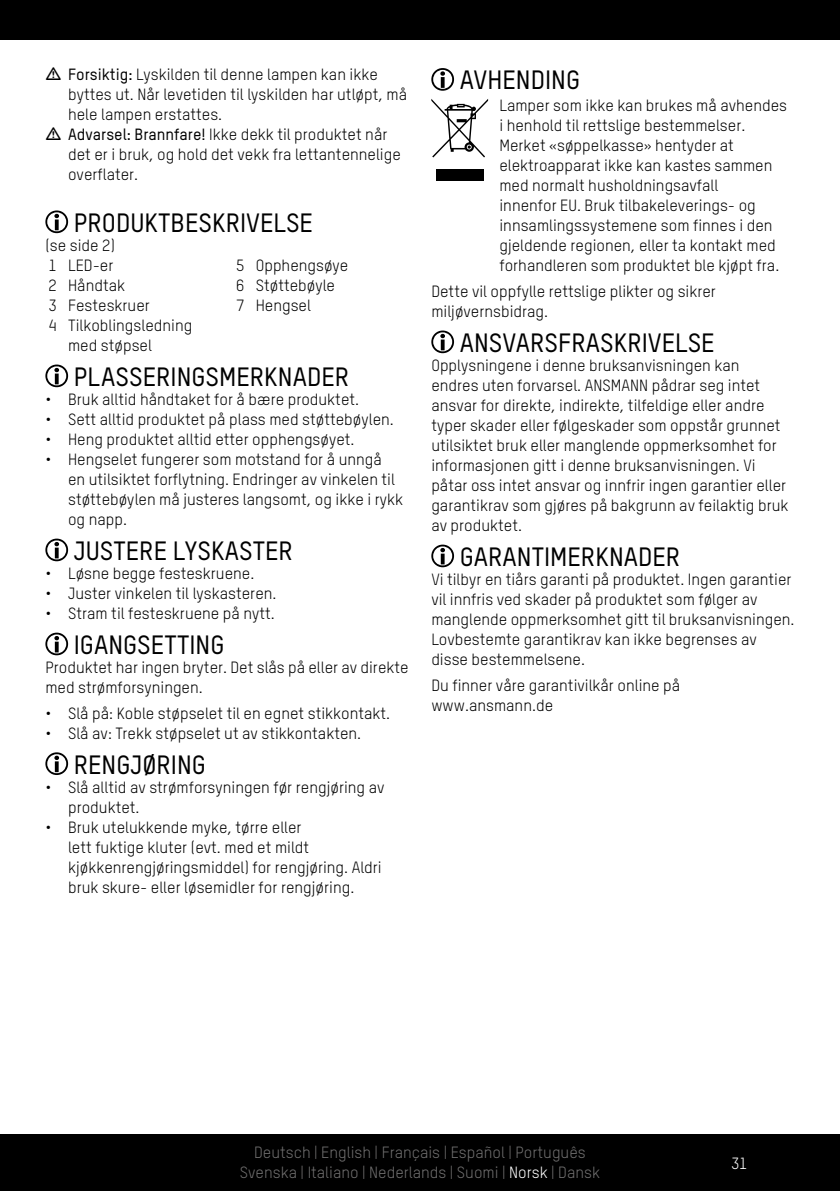
<style>
.page{position:relative;width:840px;height:1191px;background:#fff}
.page>*{position:absolute;margin:0;border:0;box-sizing:border-box;transform-origin:0 0}
.t1{font:500 26px "TSTARPRO";color:#000}
.t2{font:16px/20px "TSTARPRO";color:#000}
.t3{font:16px/20px "TSTARPRO";color:#706f6f;text-align:center}
.t4{font:16px "TSTARPRO";color:#fff}
.s1{font-weight:500}
.s2{color:#fff}
</style>
<div class="page">
<div style="left:0;top:0;width:839px;height:40px;background:#000"></div>
<div style="left:0;top:1134px;width:839px;height:57px;background:#000"></div>
<svg style="left:45px;top:210px;width:23px;height:23px"></svg>
<svg style="left:45px;top:364px;width:23px;height:23px"></svg>
<svg style="left:45px;top:538px;width:23px;height:23px"></svg>
<svg style="left:45px;top:632px;width:23px;height:23px"></svg>
<svg style="left:45px;top:752px;width:23px;height:23px"></svg>
<svg style="left:431px;top:68px;width:23px;height:23px"></svg>
<svg style="left:431px;top:99px;width:57px;height:58px"></svg>
<div style="left:436px;top:169px;width:47px;height:12px;background:#000"></div>
<svg style="left:431px;top:330px;width:23px;height:23px"></svg>
<svg style="left:431px;top:544px;width:23px;height:23px"></svg>
<p class="t2" style="left:68px;top:65px;width:340px"><span class="s1">Forsiktig:</span> Lyskilden til denne lampen kan ikke byttes ut. Når levetiden til lyskilden har utløpt, må hele lampen erstattes.<br><span class="s1">Advarsel: Brannfare!</span> Ikke dekk til produktet når det er i bruk, og hold det vekk fra lettantennelige overflater.</p>
<h1 class="t1" style="left:74px;top:207px;width:240px">PRODUKTBESKRIVELSE</h1>
<p class="t2" style="left:45px;top:235px;width:71px">(se side 2)</p>
<p class="t2" style="left:48px;top:255px;width:67px">1 LED-er</p>
<p class="t2" style="left:48px;top:275px;width:78px">2 Håndtak</p>
<p class="t2" style="left:48px;top:295px;width:103px">3 Festeskruer</p>
<p class="t2" style="left:48px;top:315px;width:145px">4 Tilkoblingsledning</p>
<p class="t2" style="left:68px;top:335px;width:85px">med støpsel</p>
<p class="t2" style="left:236px;top:255px;width:114px">5 Opphengsøye<br>6 Støttebøyle<br>7 Hengsel</p>
<h1 class="t1" style="left:74px;top:361px;width:277px">PLASSERINGSMERKNADER</h1>
<p class="t2" style="left:45px;top:389px;width:315px">• Bruk alltid håndtaket for å bære produktet.</p>
<p class="t2" style="left:45px;top:409px;width:350px">• Sett alltid produktet på plass med støttebøylen.</p>
<p class="t2" style="left:45px;top:429px;width:310px">• Heng produktet alltid etter opphengsøyet.</p>
<p class="t2" style="left:68px;top:449px;width:336px;text-indent:-23px">• Hengselet fungerer som motstand for å unngå<br>en utilsiktet forflytning. Endringer av vinkelen til støttebøylen må justeres langsomt, og ikke i rykk og napp.</p>
<h1 class="t1" style="left:74px;top:535px;width:220px">JUSTERE LYSKASTER</h1>
<p class="t2" style="left:45px;top:563px;width:210px">• Løsne begge festeskruene.</p>
<p class="t2" style="left:45px;top:583px;width:232px">• Juster vinkelen til lyskasteren.</p>
<p class="t2" style="left:45px;top:603px;width:231px">• Stram til festeskruene på nytt.</p>
<h1 class="t1" style="left:74px;top:629px;width:152px">IGANGSETTING</h1>
<p class="t2" style="left:45px;top:657px;width:364px">Produktet har ingen bryter. Det slås på eller av direkte med strømforsyningen.</p>
<p class="t2" style="left:45px;top:703px;width:346px">• Slå på: Koble støpselet til en egnet stikkontakt.</p>
<p class="t2" style="left:45px;top:723px;width:317px">• Slå av: Trekk støpselet ut av stikkontakten.</p>
<h1 class="t1" style="left:74px;top:748px;width:134px">RENGJØRING</h1>
<p class="t2" style="left:68px;top:777px;width:318px;text-indent:-23px">• Slå alltid av strømforsyningen før rengjøring av produktet.</p>
<p class="t2" style="left:68px;top:817px;width:315px;text-indent:-23px">• Bruk utelukkende myke, tørre eller<br>lett fuktige kluter (evt. med et mildt kjøkkenrengjøringsmiddel) for rengjøring. Aldri bruk skure- eller løsemidler for rengjøring.</p>
<h1 class="t1" style="left:459px;top:64px;width:122px">AVHENDING</h1>
<p class="t2" style="left:499px;top:95px;width:289px">Lamper som ikke kan brukes må avhendes i henhold til rettslige bestemmelser.<br>Merket «søppelkasse» hentyder at elektroapparat ikke kan kastes sammen med normalt husholdningsavfall<br>innenfor EU. Bruk tilbakeleverings- og innsamlingssystemene som finnes i den gjeldende regionen, eller ta kontakt med forhandleren som produktet ble kjøpt fra.</p>
<p class="t2" style="left:431px;top:281px;width:286px">Dette vil oppfylle rettslige plikter og sikrer miljøvernsbidrag.</p>
<h1 class="t1" style="left:459px;top:327px;width:256px">ANSVARSFRASKRIVELSE</h1>
<p class="t2" style="left:431px;top:355px;width:358px">Opplysningene i denne bruksanvisningen kan endres uten forvarsel. ANSMANN pådrar seg intet ansvar for direkte, indirekte, tilfeldige eller andre typer skader eller følgeskader som oppstår grunnet utilsiktet bruk eller manglende oppmerksomhet for informasjonen gitt i denne bruksanvisningen. Vi påtar oss intet ansvar og innfrir ingen garantier eller garantikrav som gjøres på bakgrunn av feilaktig bruk av produktet.</p>
<h1 class="t1" style="left:459px;top:541px;width:222px">GARANTIMERKNADER</h1>
<p class="t2" style="left:431px;top:569px;width:364px">Vi tilbyr en tiårs garanti på produktet. Ingen garantier vil innfris ved skader på produktet som følger av manglende oppmerksomhet gitt til bruksanvisningen.<br>Lovbestemte garantikrav kan ikke begrenses av disse bestemmelsene.</p>
<p class="t2" style="left:431px;top:675px;width:250px">Du finner våre garantivilkår online på www.ansmann.de</p>
<p class="t3" style="left:240px;top:1142px;width:361px">Deutsch | English | Français | Español | Português<br>Svenska | Italiano | Nederlands | Suomi | <span class="s2">Norsk</span> | Dansk</p>
<p class="t4" style="left:730px;top:1153px;width:18px">31</p>
</div>
